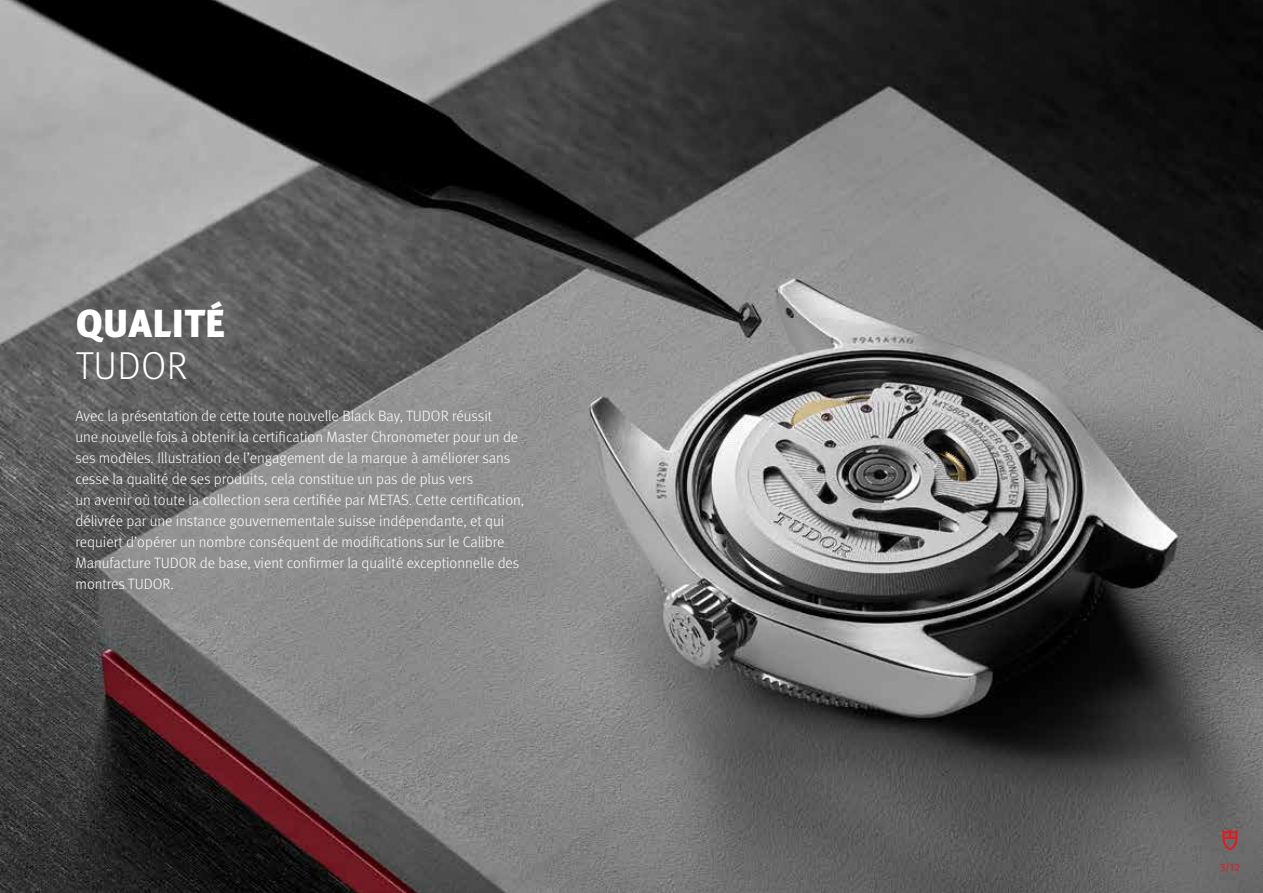
<style>
.page{position:relative;width:1263px;height:893px;background:#fff}
.page>*{position:absolute;margin:0;border:0;box-sizing:border-box;transform-origin:0 0}
.t1{font:900 39px "Meta Pro";letter-spacing:.01em;color:#fff}
.t2{font:300 39px "Meta Pro";letter-spacing:.01em;color:#fff}
.t3{font:300 15px/21px "Meta Pro";color:#fff}
.t4{font:300 10.5px "Meta Pro";color:#e11b22}
</style>
<div class="page">
<img style="left:0;top:0;width:1263px;height:893px">
<svg style="left:1222px;top:829px;width:15px;height:21px"></svg>
<h1 class="t1" style="left:76px;top:292px;width:151px">QUALITÉ</h1>
<h1 class="t2" style="left:76px;top:337px;width:113px">TUDOR</h1>
<p class="t3" style="left:75px;top:404px;width:450px">Avec la présentation de cette toute nouvelle Black Bay, TUDOR réussit<br>une nouvelle fois à obtenir la certification Master Chronometer pour un de ses modèles. Illustration de l’engagement de la marque à améliorer sans cesse la qualité de ses produits, cela constitue un pas de plus vers<br>un avenir où toute la collection sera certifiée par METAS. Cette certification, délivrée par une instance gouvernementale suisse indépendante, et qui requiert d’opérer un nombre conséquent de modifications sur le Calibre Manufacture TUDOR de base, vient confirmer la qualité exceptionnelle des montres TUDOR.</p>
<p class="t4" style="left:1220px;top:860px;width:21px">3/12</p>
</div>
